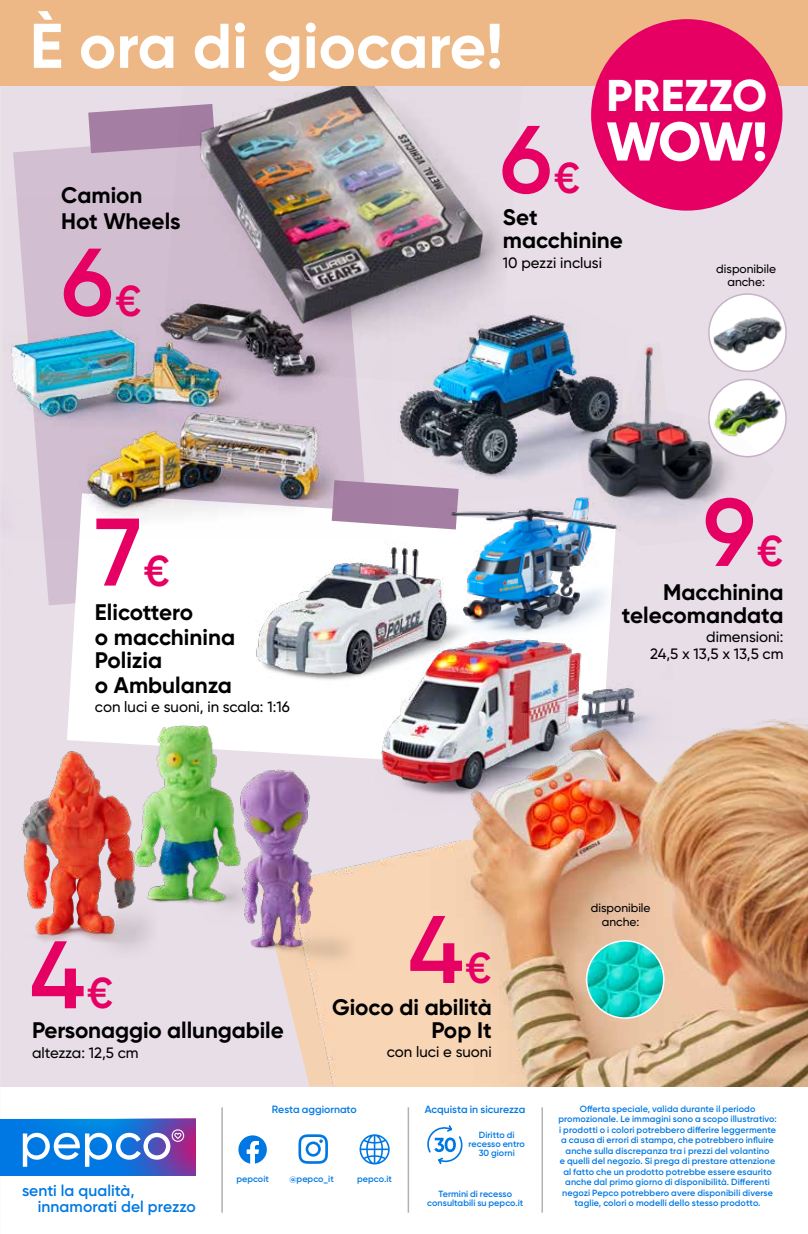
<style>
.page{position:relative;width:808px;height:1234px;background:#fff}
.page>*{position:absolute;margin:0;border:0;box-sizing:border-box;transform-origin:0 0}
.t1{font:600 95.7px "Gilroy";color:#e60064}
.t2{font:700 63px "Gilroy";color:#fff}
.t3{font:800 54.45px "Gilroy";color:#fff}
.t4{font:800 44.4px "Gilroy";letter-spacing:.01em;color:#fff}
.t5{font:600 43.2px "Gilroy";color:#e60064}
.t6{font:700 22.5px/25.2px "Gilroy";color:#000}
.t7{font:600 15.6px/15.5px "Gilroy";letter-spacing:.005em;color:#0078e3}
.t8{font:500 15px/16.8px "Gilroy";color:#000;text-align:right}
.t9{font:500 12px/13.5px "Gilroy";color:#000;text-align:center}
.t10{font:600 10.5px "Gilroy";color:#0078e3}
.t11{font:600 9px/10.5px "Gilroy";letter-spacing:.01em;color:#0078e3;text-align:center}
.s1{font-size:43.2px}
</style>
<div class="page">
<div style="left:0;top:47px;width:808px;height:1039px;background:#e8dee7"></div>
<div style="left:13px;top:146px;width:148px;height:50px;background:#d2bfd1"></div>
<div style="left:67px;top:529px;width:331px;height:214px;background:#fff"></div>
<img style="left:111px;top:617px;width:697px;height:469px">
<svg style="left:88px;top:107px;width:73px;height:46px;background:#ac8aaa"></svg>
<svg style="left:391px;top:503px;width:7px;height:26px"></svg>
<img style="left:43px;top:539px;width:39px;height:101px">
<img style="left:161px;top:85px;width:368px;height:212px">
<img style="left:3px;top:196px;width:388px;height:343px">
<img style="left:587px;top:940px;width:77px;height:77px;border-radius:39px">
<div style="left:586px;top:939px;width:78px;height:79px;border:2px solid #fff;border-radius:50%"></div>
<div style="left:709px;top:294px;width:77px;height:77px;background:#fff;border-radius:50%"></div>
<img style="left:713px;top:313px;width:69px;height:43px">
<div style="left:708px;top:293px;width:79px;height:79px;border:2px solid #c9b2c8;border-radius:50%"></div>
<img style="left:775px;top:390px;width:7px;height:51px">
<img style="left:42px;top:932px;width:115px;height:26px">
<img style="left:246px;top:714px;width:22px;height:35px">
<img style="left:237px;top:749px;width:119px;height:225px">
<img style="left:21px;top:751px;width:120px;height:189px">
<img style="left:109px;top:714px;width:137px;height:218px">
<img style="left:364px;top:297px;width:214px;height:206px">
<img style="left:578px;top:342px;width:197px;height:176px">
<img style="left:398px;top:483px;width:264px;height:130px">
<img style="left:240px;top:533px;width:242px;height:177px">
<img style="left:376px;top:613px;width:297px;height:201px">
<div style="left:0;top:0;width:808px;height:85px;background:#edb886"></div>
<svg style="left:0;top:1118px;width:195px;height:56px;background:#4783d8"></svg>
<hr style="left:408px;top:1106px;width:1px;height:106px;background:#b3b2b2">
<hr style="left:221px;top:1106px;width:2px;height:106px;background:#b3b2b2">
<hr style="left:541px;top:1106px;width:2px;height:106px;background:#b3b2b2">
<svg style="left:427px;top:1125px;width:36px;height:40px"></svg>
<svg style="left:359px;top:1134px;width:31px;height:30px"></svg>
<svg style="left:238px;top:1135px;width:29px;height:28px"></svg>
<svg style="left:298px;top:1134px;width:30px;height:29px"></svg>
<div style="left:591px;top:19px;width:191px;height:191px;background:#e60064;border-radius:50%"></div>
<h2 class="t2" style="left:30px;top:6px;width:475px">È ora di giocare!</h2>
<h3 class="t4" style="left:606px;top:68px;width:162px">PREZZO</h3>
<h3 class="t6" style="left:61px;top:183px;width:121px">Camion<br>Hot Wheels</h3>
<h1 class="t1" style="left:61px;top:223px;width:82px">6<span class="s1">€</span></h1>
<h1 class="t1" style="left:95px;top:492px;width:76px">7<span class="s1">€</span></h1>
<h3 class="t6" style="left:95px;top:599px;width:142px">Elicottero<br>o macchinina</h3>
<h3 class="t6" style="left:95px;top:647px;width:138px">Polizia<br>o Ambulanza</h3>
<h3 class="t8" style="left:95px;top:698px;width:196px">con luci e suoni, in scala: 1:16</h3>
<h1 class="t1" style="left:500px;top:100px;width:82px">6<span class="s1">€</span></h1>
<h3 class="t3" style="left:606px;top:107px;width:163px">WOW!</h3>
<h3 class="t6" style="left:503px;top:205px;width:122px;line-height:23.2px">Set macchinine</h3>
<h3 class="t8" style="left:503px;top:254px;width:101px">10 pezzi inclusi</h3>
<h3 class="t9" style="left:716px;top:261px;width:61px">disponibile anche:</h3>
<h1 class="t1" style="left:703px;top:473px;width:82px">9<span class="s1">€</span></h1>
<h3 class="t6" style="left:622px;top:581px;width:163px;line-height:22.5px;text-align:right">Macchinina telecomandata</h3>
<h3 class="t8" style="left:650px;top:628px;width:135px">dimensioni:<br>24,5 x 13,5 x 13,5 cm</h3>
<h1 class="t1" style="left:30px;top:915px;width:57px">4</h1>
<h3 class="t5" style="left:87px;top:966px;width:28px">€</h3>
<h3 class="t6" style="left:32px;top:1017px;width:253px">Personaggio allungabile</h3>
<h3 class="t8" style="left:32px;top:1043px;width:108px">altezza: 12,5 cm</h3>
<h1 class="t1" style="left:408px;top:889px;width:85px">4<span class="s1">€</span></h1>
<h3 class="t6" style="left:332px;top:995px;width:161px;line-height:22.5px;text-align:right">Gioco di abilità<br>Pop It</h3>
<h3 class="t8" style="left:387px;top:1043px;width:106px">con luci e suoni</h3>
<h3 class="t9" style="left:591px;top:901px;width:61px">disponibile anche:</h3>
<h3 class="t7" style="left:38px;top:1182px;width:160px;text-indent:-16px">senti la qualità, innamorati del prezzo</h3>
<p class="t10" style="left:272px;top:1102px;width:86px">Resta aggiornato</p>
<p class="t11" style="left:236px;top:1173px;width:34px">pepcoit</p>
<p class="t11" style="left:289px;top:1173px;width:46px">@pepco_it</p>
<p class="t11" style="left:357px;top:1173px;width:36px">pepco.it</p>
<p class="t10" style="left:425px;top:1102px;width:102px">Acquista in sicurezza</p>
<p class="t11" style="left:468px;top:1129px;width:58px;line-height:9px">Diritto di recesso entro<br>30 giorni</p>
<p class="t11" style="left:427px;top:1189px;width:98px;line-height:9px">Termini di recesso consultabili su pepco.it</p>
<p class="t11" style="left:558px;top:1102px;width:220px">Offerta speciale, valida durante il periodo promozionale. Le immagini sono a scopo illustrativo: i prodotti o i colori potrebbero differire leggermente a causa di errori di stampa, che potrebbero influire anche sulla discrepanza tra i prezzi del volantino<br>e quelli del negozio. Si prega di prestare attenzione al fatto che un prodotto potrebbe essere esaurito anche dal primo giorno di disponibilità. Differenti negozi Pepco potrebbero avere disponibili diverse taglie, colori o modelli dello stesso prodotto.</p>
</div>
